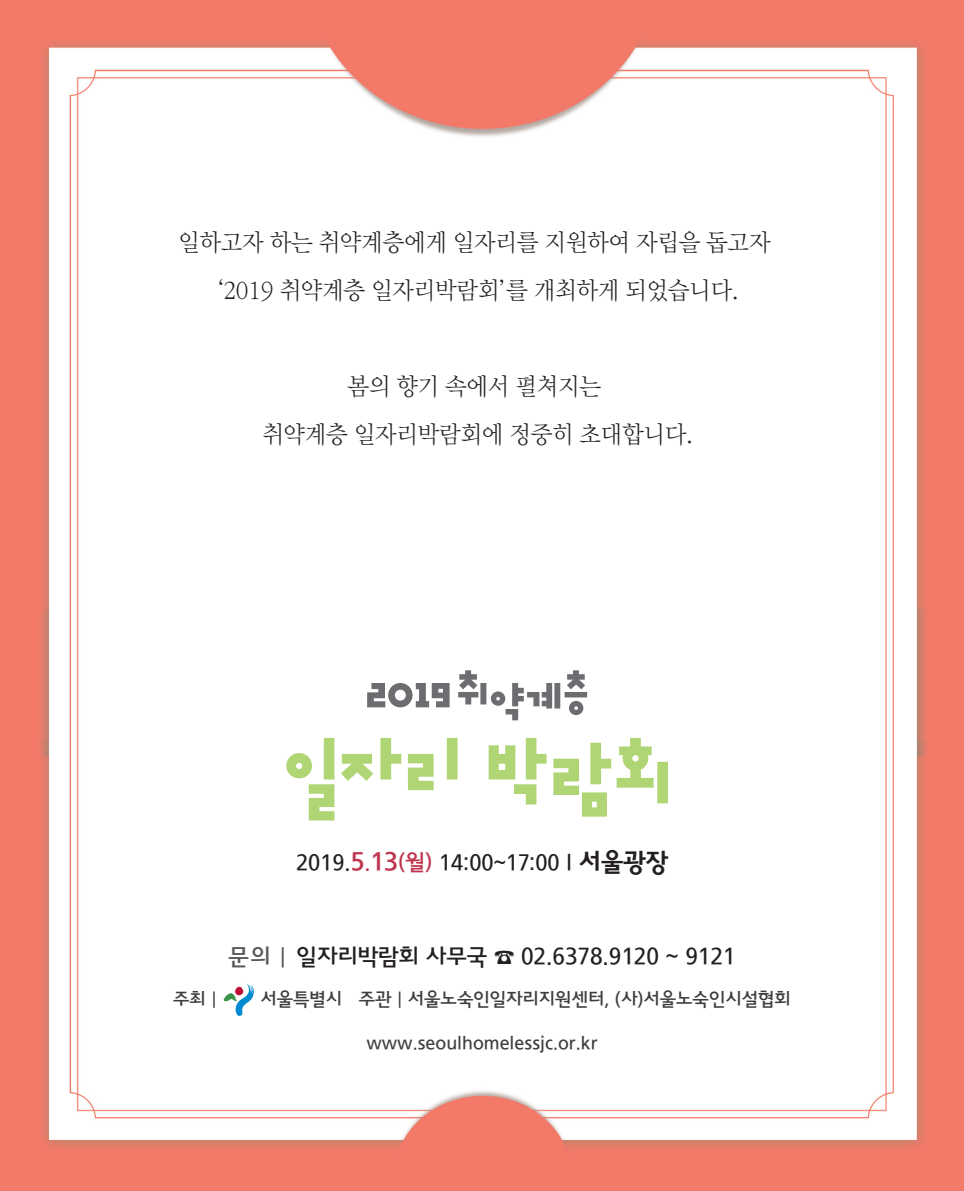
<style>
.page{position:relative;width:964px;height:1191px;background:#fff}
.page>*{position:absolute;margin:0;border:0;box-sizing:border-box;transform-origin:0 0}
.t1{font:24px/48px "Rix M Mj L";letter-spacing:-.01em;color:#231f20;text-align:center}
.t2{font:22.6px "Rix BGM";color:#231f20}
.t3{font:21.8px "Rix BGM";color:#231f20}
.t4{font:18.2px "Rix BGM";color:#3e3e3f}
.t5{font:17.8px "Rix BGM";color:#3e3e3f}
.s1{font-family:"Rix BGB";font-size:24.8px;color:#bf3650}
.s2{color:#bf3650}
.s3{font-family:"Rix BGB";font-size:24.8px}
.s4{color:#57585a}
</style>
<div class="page">
<img style="left:0;top:0;width:964px;height:1191px">
<svg style="left:367px;top:683px;width:82px;height:24px"></svg>
<svg style="left:458px;top:670px;width:129px;height:50px"></svg>
<svg style="left:286px;top:738px;width:48px;height:82px"></svg>
<svg style="left:341px;top:738px;width:60px;height:43px"></svg>
<svg style="left:408px;top:738px;width:49px;height:52px"></svg>
<svg style="left:489px;top:738px;width:57px;height:66px"></svg>
<svg style="left:553px;top:738px;width:115px;height:78px"></svg>
<svg style="left:224px;top:983px;width:30px;height:33px"></svg>
<p class="t1" style="left:178px;top:219px;width:594px">일하고자 하는 취약계층에게 일자리를 지원하여 자립을 돕고자 ‘2019 취약계층 일자리박람회’를 개최하게 되었습니다.</p>
<p class="t1" style="left:262px;top:363px;width:432px">봄의 향기 속에서 펼쳐지는<br>취약계층 일자리박람회에 정중히 초대합니다.</p>
<p class="t3" style="left:296px;top:851px;width:373px">2019.<span class="s1">5</span><span class="s2">.</span><span class="s1">13</span><span class="s2">(월)</span> 14:00~17:00 l <span class="s3">서울광장</span></p>
<p class="t2" style="left:228px;top:945px;width:509px"><span class="s4">문의ㅣ</span> 일자리박람회 사무국 ☎ 02.6378.9120 ~ 9121</p>
<p class="t4" style="left:173px;top:989px;width:51px">주최ㅣ</p>
<p class="t4" style="left:260px;top:989px;width:532px">서울특별시 주관ㅣ서울노숙인일자리지원센터, (사)서울노숙인시설협회</p>
<p class="t5" style="left:366px;top:1034px;width:233px">www.seoulhomelessjc.or.kr</p>
</div>
